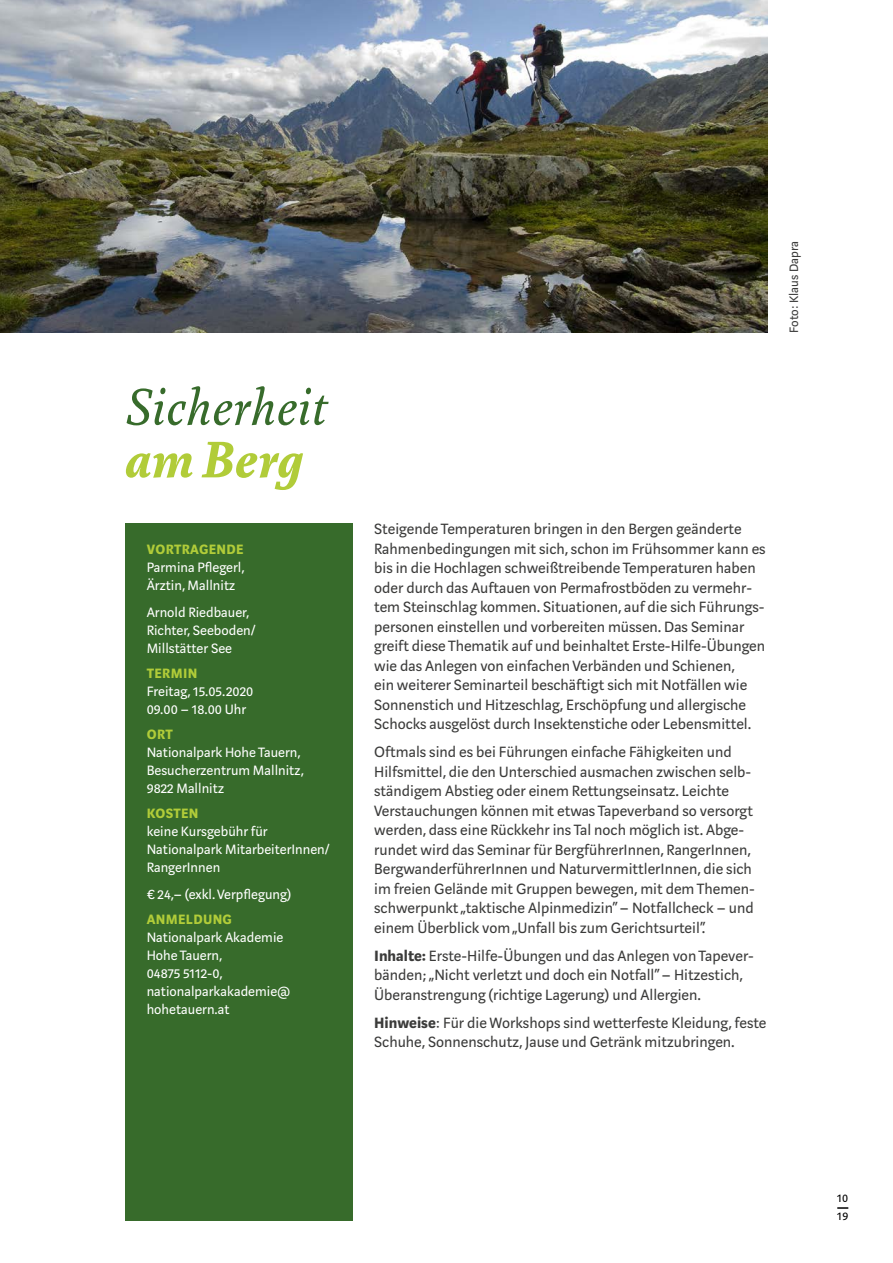
<style>
.page{position:relative;width:893px;height:1263px;background:#fff}
.page>*{position:absolute;margin:0;border:0;box-sizing:border-box;transform-origin:0 0}
.t1{font:italic 55.5px "Marat Pro";letter-spacing:.02em;color:#376b2b}
.t2{font:italic 700 55.5px "Marat Pro";letter-spacing:.02em;color:#b1cc39}
.t3{font:16.5px/19.5px "Marat Sans";color:#3b3b3a}
.t4{font:15px/18px "Marat Sans";color:#fff}
.t5{font:700 15px "Marat Sans";letter-spacing:.02em;color:#b1cc39}
.t6{font:13.5px "Marat Sans";color:#3b3b3a}
.t7{font:12.75px/18px "Marat Sans";color:#000}
.s1{font-weight:700}
</style>
<div class="page">
<svg style="left:837px;top:1207px;width:11px;height:2px"></svg>
<img style="left:0;top:0;width:767px;height:333px">
<div style="left:125px;top:523px;width:228px;height:697px;background:#376b2b"></div>
<h1 class="t1" style="left:125px;top:376px;width:203px">Sicherheit</h1>
<h1 class="t2" style="left:125px;top:427px;width:179px">am Berg</h1>
<p class="t5" style="left:147px;top:542px;width:98px">VORTRAGENDE</p>
<p class="t4" style="left:147px;top:559px;width:99px">Parmina Pflegerl,<br>Ärztin, Mallnitz</p>
<p class="t4" style="left:147px;top:603px;width:111px">Arnold Riedbauer,<br>Richter, Seeboden/<br>Millstätter See</p>
<p class="t5" style="left:147px;top:665px;width:52px">TERMIN</p>
<p class="t4" style="left:147px;top:682px;width:108px">Freitag, 15.05.2020<br>09.00 – 18.00 Uhr</p>
<p class="t5" style="left:147px;top:726px;width:27px">ORT</p>
<p class="t4" style="left:147px;top:743px;width:159px">Nationalpark Hohe Tauern,<br>Besucherzentrum Mallnitz,<br>9822 Mallnitz</p>
<p class="t5" style="left:147px;top:805px;width:53px">KOSTEN</p>
<p class="t4" style="left:147px;top:822px;width:185px">keine Kursgebühr für<br>Nationalpark MitarbeiterInnen/<br>RangerInnen</p>
<p class="t4" style="left:147px;top:885px;width:146px">€ 24,– (exkl. Verpflegung)</p>
<p class="t5" style="left:147px;top:911px;width:87px">ANMELDUNG</p>
<p class="t4" style="left:147px;top:928px;width:145px">Nationalpark Akademie<br>Hohe Tauern,<br>04875 5112-0, nationalparkakademie@ hohetauern.at</p>
<p class="t6" style="left:787px;top:333px;width:93px;rotate:-90deg">Foto: Klaus Dapra</p>
<p class="t3" style="left:374px;top:519px;width:393px">Steigende Temperaturen bringen in den Bergen geänderte Rahmenbedingungen mit sich, schon im Frühsommer kann es bis in die Hochlagen schweißtreibende Temperaturen haben oder durch das Auftauen von Permafrostböden zu vermehr&shy;tem Steinschlag kommen. Situationen, auf die sich Führungs&shy;personen einstellen und vorbereiten müssen. Das Seminar greift diese Thematik auf und beinhaltet Erste-Hilfe-Übungen wie das Anlegen von einfachen Verbänden und Schienen,<br>ein weiterer Seminarteil beschäftigt sich mit Notfällen wie Sonnenstich und Hitzeschlag, Erschöpfung und allergische Schocks ausgelöst durch Insektenstiche oder Lebensmittel.</p>
<p class="t3" style="left:374px;top:743px;width:382px">Oftmals sind es bei Führungen einfache Fähigkeiten und Hilfsmittel, die den Unterschied ausmachen zwischen selb&shy;ständigem Abstieg oder einem Rettungseinsatz. Leichte Verstauchungen können mit etwas Tapeverband so versorgt werden, dass eine Rückkehr ins Tal noch möglich ist. Abge&shy;rundet wird das Seminar für BergführerInnen, RangerInnen, BergwanderführerInnen und NaturvermittlerInnen, die sich im freien Gelände mit Gruppen bewegen, mit dem Themen&shy;schwerpunkt „taktische Alpinmedizin“ – Notfallcheck – und einem Überblick vom „Unfall bis zum Gerichtsurteil“.</p>
<p class="t3" style="left:374px;top:946px;width:381px"><span class="s1">Inhalte:</span> Erste-Hilfe-Übungen und das Anlegen von Tapever&shy;bänden; „Nicht verletzt und doch ein Notfall“ – Hitzestich,<br>Überanstrengung (richtige Lagerung) und Allergien.</p>
<p class="t3" style="left:374px;top:1013px;width:394px"><span class="s1">Hinweise</span>: Für die Workshops sind wetterfeste Kleidung, feste<br>Schuhe, Sonnenschutz, Jause und Getränk mitzubringen.</p>
<p class="t7" style="left:837px;top:1190px;width:13px">10<br>19</p>
</div>
